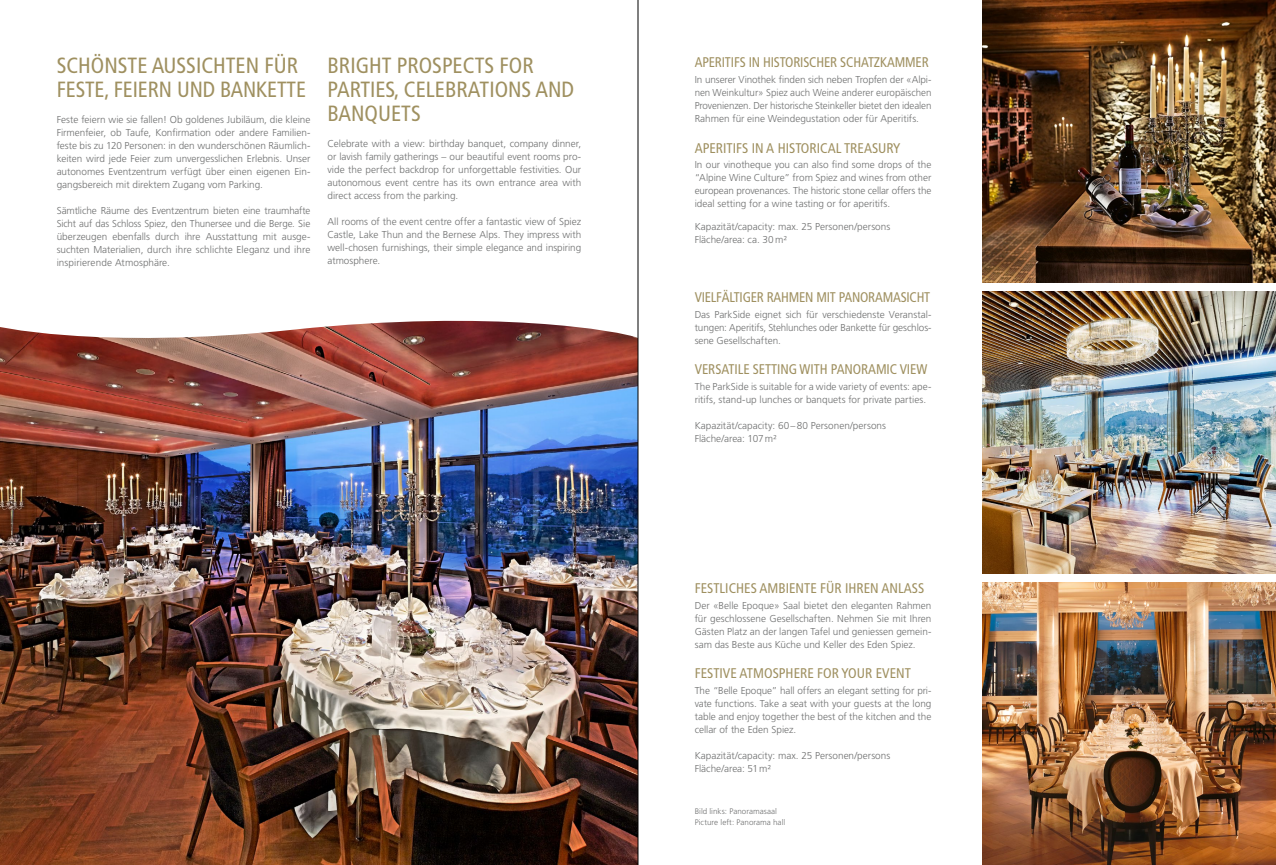
<style>
.page{position:relative;width:1276px;height:865px;background:#fff}
.page>*{position:absolute;margin:0;border:0;box-sizing:border-box;transform-origin:0 0}
.t1{font:condensed 22px/24px "Frutiger";color:#9f9060}
.t2{font:condensed 14px "Frutiger";letter-spacing:-.005em;color:#9f9060}
.t3{font:300 10px/13px "Frutiger LT Std";color:#6f7070;text-align:justify}
.t4{font:300 8px/10.5px "Frutiger LT Std";letter-spacing:.005em;color:#6f7070}
</style>
<div class="page">
<img style="left:0;top:350px;width:638px;height:515px">
<img style="left:982px;top:0;width:294px;height:282px">
<img style="left:982px;top:291px;width:294px;height:283px">
<img style="left:982px;top:582px;width:294px;height:283px">
<svg style="left:0;top:266px;width:638px;height:84px"></svg>
<hr style="left:638px;top:0;width:1px;height:865px;background:#000">
<h1 class="t1" style="left:57px;top:54px;width:251px">SCHÖNSTE AUSSICHTEN FÜR<br>FESTE, FEIERN UND BANKETTE</h1>
<p class="t3" style="left:57px;top:113px;width:255px">Feste feiern wie sie fallen! Ob goldenes Jubiläum, die kleine Firmenfeier, ob Taufe, Konfirmation oder andere Familien&shy;feste bis zu 120 Personen: in den wunderschönen Räumlich&shy;keiten wird jede Feier zum unvergesslichen Erlebnis. Unser autonomes Eventzentrum verfügt über einen eigenen Ein&shy;gangsbereich mit direktem Zugang vom Parking.</p>
<p class="t3" style="left:57px;top:204px;width:255px">Sämtliche Räume des Eventzentrum bieten eine traumhafte Sicht auf das Schloss Spiez, den Thunersee und die Berge. Sie überzeugen ebenfalls durch ihre Ausstattung mit ausge&shy;suchten Materialien, durch ihre schlichte Eleganz und ihre inspirierende Atmosphäre.</p>
<h1 class="t1" style="left:327px;top:54px;width:248px">BRIGHT PROSPECTS FOR<br>PARTIES, CELEBRATIONS AND<br>BANQUETS</h1>
<p class="t3" style="left:327px;top:137px;width:255px">Celebrate with a view: birthday banquet, company dinner, or lavish family gatherings – our beautiful event rooms pro&shy;vide the perfect backdrop for unforgettable festivities. Our autonomous event centre has its own entrance area with direct access from the parking.</p>
<p class="t3" style="left:327px;top:215px;width:255px">All rooms of the event centre offer a fantastic view of Spiez Castle, Lake Thun and the Bernese Alps. They impress with well-chosen furnishings, their simple elegance and inspiring atmosphere.</p>
<h2 class="t2" style="left:694px;top:54px;width:235px">APERITIFS IN HISTORISCHER SCHATZKAMMER</h2>
<p class="t3" style="left:694px;top:73px;width:238px">In unserer Vinothek finden sich neben Tropfen der «Alpi&shy;nen Weinkultur» Spiez auch Weine anderer europäischen Provenienzen. Der historische Steinkeller bietet den idealen Rahmen für eine Weindegustation oder für Aperitifs.</p>
<h2 class="t2" style="left:694px;top:139px;width:207px">APERITIFS IN A HISTORICAL TREASURY</h2>
<p class="t3" style="left:694px;top:158px;width:238px">In our vinotheque you can also find some drops of the “Alpine Wine Culture” from Spiez and wines from other european provenances. The historic stone cellar offers the ideal setting for a wine tasting or for aperitifs.</p>
<p class="t3" style="left:694px;top:220px;width:197px">Kapazität/capacity: max. 25 Personen/persons<br>Fläche/area: ca. 30m²</p>
<h2 class="t2" style="left:694px;top:289px;width:237px">VIELFÄLTIGER RAHMEN MIT PANORAMASICHT</h2>
<p class="t3" style="left:694px;top:308px;width:238px">Das ParkSide eignet sich für verschiedenste Veranstal&shy;tungen: Aperitifs, Stehlunches oder Bankette für geschlos&shy;sene Gesellschaften.</p>
<h2 class="t2" style="left:694px;top:361px;width:234px">VERSATILE SETTING WITH PANORAMIC VIEW</h2>
<p class="t3" style="left:694px;top:380px;width:238px">The ParkSide is suitable for a wide variety of events: ape&shy;ritifs, stand-up lunches or banquets for private parties.</p>
<p class="t3" style="left:694px;top:419px;width:193px">Kapazität/capacity: 60–80 Personen/persons<br>Fläche/area: 107m²</p>
<h2 class="t2" style="left:694px;top:580px;width:231px">FESTLICHES AMBIENTE FÜR IHREN ANLASS</h2>
<p class="t3" style="left:694px;top:599px;width:238px">Der «Belle Epoque» Saal bietet den eleganten Rahmen für geschlossene Gesellschaften. Nehmen Sie mit Ihren Gästen Platz an der langen Tafel und geniessen gemein&shy;sam das Beste aus Küche und Keller des Eden Spiez.</p>
<h2 class="t2" style="left:694px;top:665px;width:218px">FESTIVE ATMOSPHERE FOR YOUR EVENT</h2>
<p class="t3" style="left:694px;top:684px;width:238px">The “Belle Epoque” hall offers an elegant setting for pri&shy;vate functions. Take a seat with your guests at the long table and enjoy together the best of the kitchen and the cellar of the Eden Spiez.</p>
<p class="t3" style="left:694px;top:749px;width:197px">Kapazität/capacity: max. 25 Personen/persons<br>Fläche/area: 51m²</p>
<p class="t4" style="left:694px;top:806px;width:92px">Bild links: Panoramasaal<br>Picture left: Panorama hall</p>
</div>
